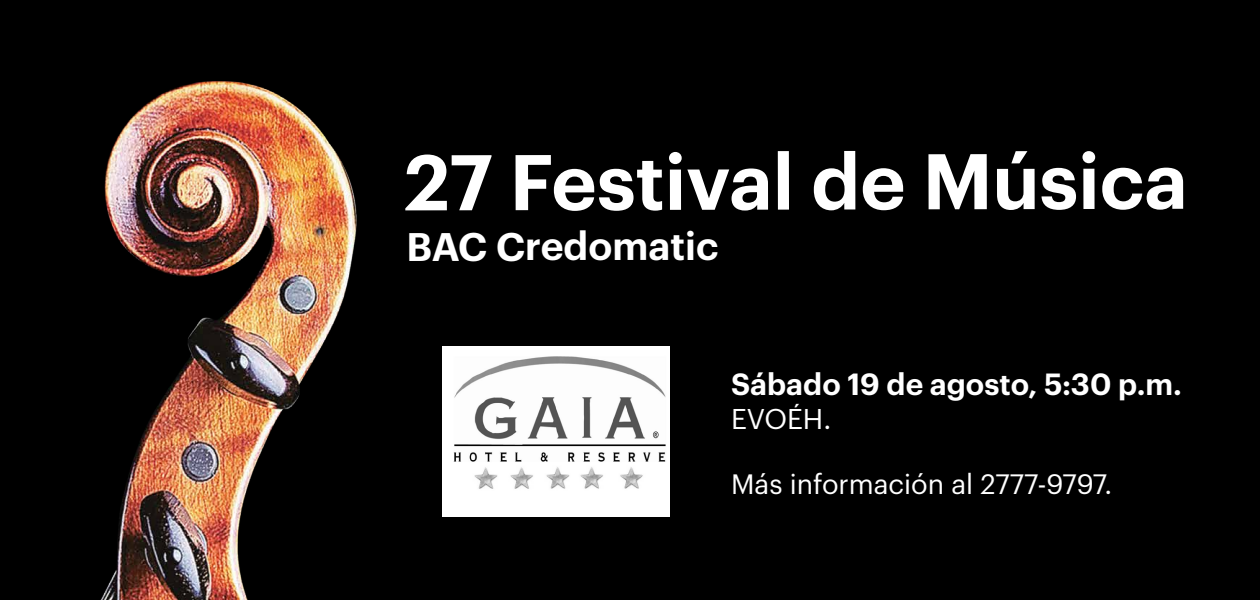
<style>
.page{position:relative;width:1260px;height:600px;background:#000}
.page>*{position:absolute;margin:0;border:0;box-sizing:border-box;transform-origin:0 0}
.t1{font:600 77px "Graphik";letter-spacing:-.005em;color:#fff}
.t2{font:600 39px "Graphik";letter-spacing:-.005em;color:#fff}
.t3{font:600 30px "Graphik";color:#fff}
.t4{font:28px "Graphik";color:#fff}
.t5{font:27.4px "Graphik";color:#fff}
</style>
<div class="page">
<img style="left:100px;top:81px;width:257px;height:519px">
<img style="left:443px;top:347px;width:226px;height:169px">
<h1 class="t1" style="left:404px;top:123px;width:785px">27 Festival de Música</h1>
<h2 class="t2" style="left:406px;top:216px;width:314px">BAC Credomatic</h2>
<p class="t3" style="left:731px;top:361px;width:452px">Sábado 19 de agosto, 5:30 p.m.</p>
<p class="t4" style="left:731px;top:397px;width:102px">EVOÉH.</p>
<p class="t5" style="left:731px;top:464px;width:383px">Más información al 2777-9797.</p>
</div>
